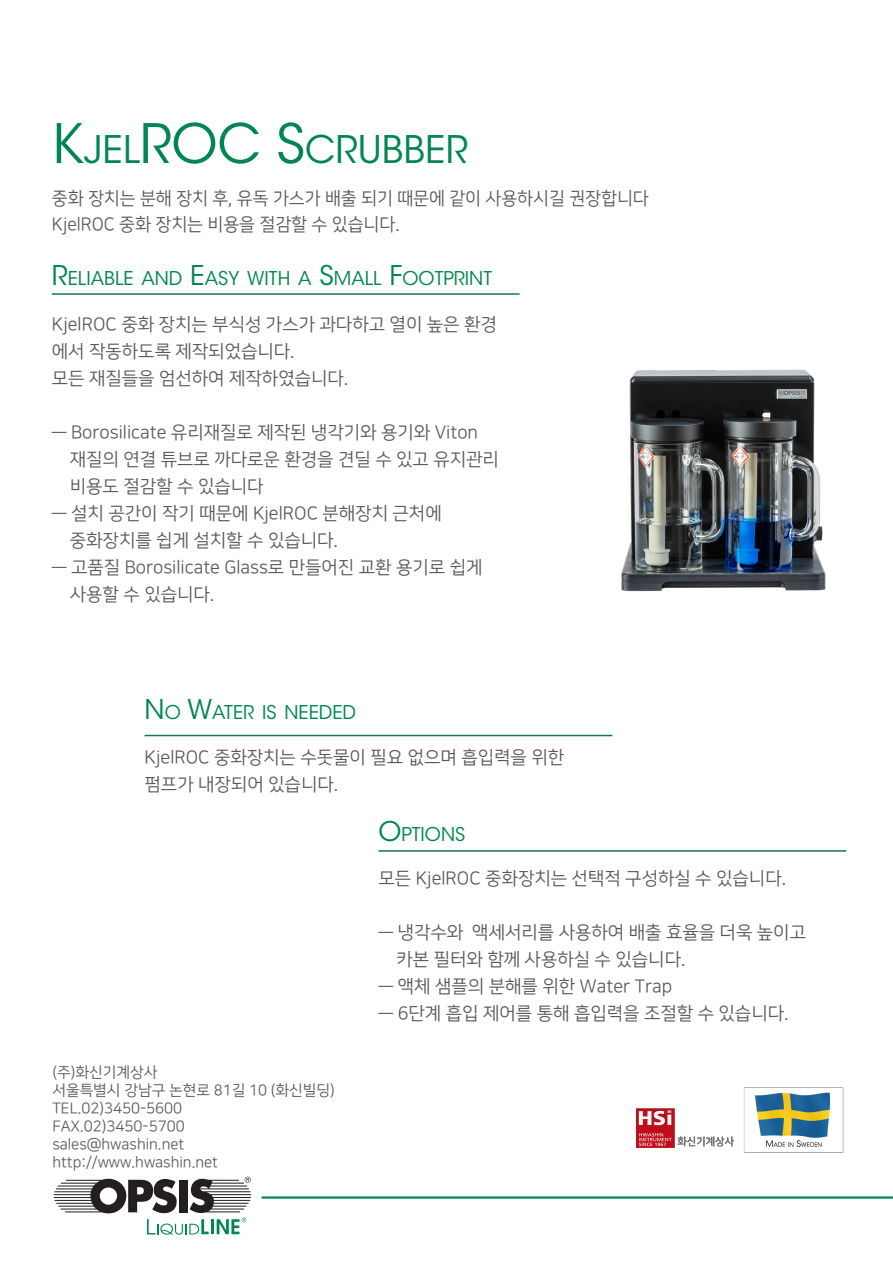
<style>
.page{position:relative;width:893px;height:1263px;background:#fff}
.page>*{position:absolute;margin:0;border:0;box-sizing:border-box;transform-origin:0 0}
.t1{font:37.8px "ITC Avant Garde Std";color:#008751}
.t2{font:18.9px "ITC Avant Garde Std";color:#008751}
.Bröd{font:18px/27px "Nanum Square R";color:#57585a}
.t3{font:15px/18px "Nanum Square";color:#57585a}
.t4{font:15px "Nanum Square R";color:#57585a}
.s1{font-size:54px}
.s2{font-size:27px}
</style>
<div class="page">
<svg style="left:54px;top:1177px;width:197px;height:58px"></svg>
<hr style="left:262px;top:1196px;width:631px;height:2px;background:#008751">
<hr style="left:52px;top:293px;width:468px;height:2px;background:#13784c">
<img style="left:744px;top:1087px;width:100px;height:66px">
<hr style="left:378px;top:850px;width:468px;height:2px;background:#13784c">
<hr style="left:145px;top:735px;width:467px;height:1px;background:#13784c">
<img style="left:621px;top:369px;width:205px;height:223px">
<img style="left:636px;top:1108px;width:98px;height:40px">
<p class="t1" style="left:52px;top:126px;width:417px"><span class="s1">K</span>JEL<span class="s1">ROC S</span>CRUBBER</p>
<p class="Bröd" style="left:52px;top:186px;width:598px;line-height:26.1px">중화 장치는 분해 장치 후, 유독 가스가 배출 되기 때문에 같이 사용하시길 권장합니다<br>KjelROC 중화 장치는 비용을 절감할 수 있습니다.</p>
<p class="t2" style="left:52px;top:266px;width:442px"><span class="s2">R</span>ELIABLE AND <span class="s2">E</span>ASY WITH A <span class="s2">S</span>MALL <span class="s2">F</span>OOTPRINT</p>
<p class="Bröd" style="left:52px;top:311px;width:446px">KjelROC 중화 장치는 부식성 가스가 과다하고 열이 높은 환경 에서 작동하도록 제작되었습니다.<br>모든 재질들을 엄선하여 제작하였습니다.</p>
<p class="Bröd" style="left:52px;top:419px;width:428px">― Borosilicate 유리재질로 제작된 냉각기와 용기와 Viton</p>
<p class="Bröd" style="left:70px;top:446px;width:431px">재질의 연결 튜브로 까다로운 환경을 견딜 수 있고 유지관리</p>
<p class="Bröd" style="left:70px;top:473px;width:195px">비용도 절감할 수 있습니다</p>
<p class="Bröd" style="left:52px;top:500px;width:391px">― 설치 공간이 작기 때문에 KjelROC 분해장치 근처에</p>
<p class="Bröd" style="left:70px;top:527px;width:270px">중화장치를 쉽게 설치할 수 있습니다.</p>
<p class="Bröd" style="left:52px;top:554px;width:432px">― 고품질 Borosilicate Glass로 만들어진 교환 용기로 쉽게</p>
<p class="Bröd" style="left:70px;top:581px;width:146px">사용할 수 있습니다.</p>
<p class="t2" style="left:145px;top:701px;width:213px"><span class="s2">N</span>O <span class="s2">W</span>ATER IS NEEDED</p>
<p class="Bröd" style="left:145px;top:743px;width:421px;line-height:27.9px">KjelROC 중화장치는 수돗물이 필요 없으며 흡입력을 위한 펌프가 내장되어 있습니다.</p>
<p class="t3" style="left:52px;top:1064px;width:106px">(주)화신기계상사</p>
<p class="t4" style="left:52px;top:1083px;width:284px">서울특별시 강남구 논현로 81길 10 (화신빌딩)</p>
<p class="t3" style="left:52px;top:1100px;width:167px">TEL.02)3450-5600<br>FAX.02)3450-5700 sales@hwashin.net http://www.hwashin.net</p>
<p class="t2" style="left:378px;top:822px;width:87px"><span class="s2">O</span>PTIONS</p>
<p class="Bröd" style="left:378px;top:865px;width:409px">모든 KjelROC 중화장치는 선택적 구성하실 수 있습니다.</p>
<p class="Bröd" style="left:378px;top:919px;width:429px">― 냉각수와 액세서리를 사용하여 배출 효율을 더욱 높이고</p>
<p class="Bröd" style="left:396px;top:946px;width:290px">카본 필터와 함께 사용하실 수 있습니다.</p>
<p class="Bröd" style="left:378px;top:973px;width:295px">― 액체 샘플의 분해를 위한 Water Trap</p>
<p class="Bröd" style="left:378px;top:1000px;width:412px">― 6단계 흡입 제어를 통해 흡입력을 조절할 수 있습니다.</p>
</div>
